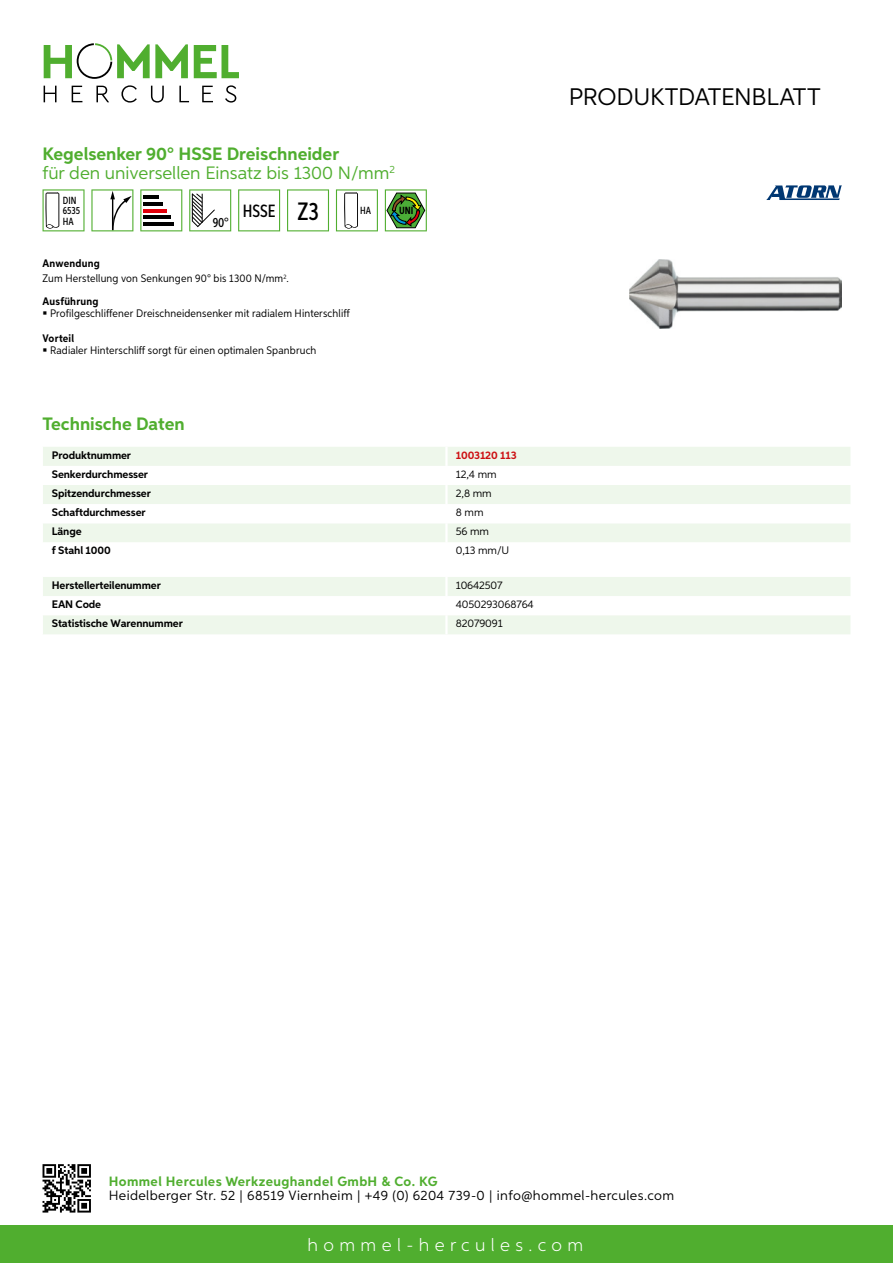
<style>
.page{position:relative;width:893px;height:1263px;background:#fff}
.page>*{position:absolute;margin:0;border:0;box-sizing:border-box;transform-origin:0 0}
.t1{font:24px "Aspira";letter-spacing:-.01em;color:#000}
.t2{font:18px/19.8px "Aspira";color:#50ae2f}
.t3{font:300 18px "Aspira";letter-spacing:.3em;color:#fff}
.t4{font:700 18px "Aspira";color:#50ae2f}
.t5{font:500 17.85px "Aspira XX Nar";color:#000}
.t6{font:13.5px "Aspira";letter-spacing:.03em;color:#000}
.t7{font:700 13.5px "Aspira";letter-spacing:.03em;color:#50ae2f}
.t8{font:500 13.35px "Aspira XX Nar";color:#000}
.t9{font:10.95px/15.1px "Aspira Nar";letter-spacing:.015em;color:#000}
.t10{font:700 10.95px "Aspira";letter-spacing:-.01em;color:#000}
.t11{font:10.95px "Aspira";letter-spacing:-.01em;color:#000}
.t12{font:700 10.95px "Aspira Nar";letter-spacing:.02em;color:#000}
.t13{font:700 10.95px "Aspira";letter-spacing:-.01em;color:#cd1013}
.t14{font:500 10.35px/10.4px "Aspira XX Nar";color:#000}
.t15{font:700 10.35px "Aspira XX Nar";color:#000}
.s1{font-weight:700}
.s2{font-size:25.2px}
</style>
<div class="page">
<div style="left:0;top:1226px;width:893px;height:37px;background:#50ae2f"></div>
<svg style="left:43px;top:1164px;width:48px;height:48px"></svg>
<svg style="left:194px;top:45px;width:45px;height:33px"></svg>
<svg style="left:44px;top:43px;width:144px;height:36px"></svg>
<svg style="left:44px;top:86px;width:13px;height:16px"></svg>
<svg style="left:72px;top:86px;width:10px;height:16px"></svg>
<svg style="left:96px;top:86px;width:13px;height:16px"></svg>
<svg style="left:121px;top:85px;width:16px;height:18px"></svg>
<svg style="left:151px;top:86px;width:13px;height:17px"></svg>
<svg style="left:179px;top:86px;width:10px;height:16px"></svg>
<svg style="left:202px;top:86px;width:11px;height:16px"></svg>
<svg style="left:225px;top:85px;width:11px;height:18px"></svg>
<div style="left:43px;top:447px;width:807px;height:19px;background:#eef7eb"></div>
<svg style="left:43px;top:485px;width:807px;height:57px;fill:#eef7eb"></svg>
<hr style="left:445px;top:447px;width:3px;height:19px;background:#fff">
<hr style="left:445px;top:485px;width:3px;height:19px;background:#fff">
<hr style="left:445px;top:504px;width:3px;height:19px;background:#fff">
<hr style="left:445px;top:523px;width:3px;height:19px;background:#fff">
<svg style="left:43px;top:577px;width:807px;height:57px"></svg>
<hr style="left:445px;top:615px;width:3px;height:19px;background:#fff">
<svg style="left:43px;top:189px;width:42px;height:42px"></svg>
<svg style="left:91px;top:189px;width:42px;height:42px"></svg>
<svg style="left:140px;top:189px;width:42px;height:42px"></svg>
<hr style="left:144px;top:196px;width:15px;height:3px;background:#000">
<hr style="left:144px;top:202px;width:19px;height:4px;background:#000">
<hr style="left:144px;top:209px;width:23px;height:3px;background:#e3000b">
<hr style="left:144px;top:216px;width:27px;height:3px;background:#000">
<hr style="left:144px;top:222px;width:30px;height:4px;background:#000">
<svg style="left:189px;top:189px;width:42px;height:42px"></svg>
<svg style="left:238px;top:189px;width:42px;height:42px"></svg>
<svg style="left:287px;top:189px;width:42px;height:42px"></svg>
<svg style="left:336px;top:189px;width:42px;height:42px"></svg>
<svg style="left:385px;top:189px;width:42px;height:42px"></svg>
<img style="left:629px;top:259px;width:213px;height:69px">
<svg style="left:766px;top:185px;width:76px;height:15px"></svg>
<h2 class="t2" style="left:43px;top:143px;width:354px"><span class="s1">Kegelsenker 90° HSSE Dreischneider<br></span>für den universellen Einsatz bis 1300 N/mm<sup>2</sup></h2>
<p class="t14" style="left:63px;top:195px;width:19px">DIN<br>6535<br>HA</p>
<p class="t8" style="left:213px;top:215px;width:18px">90°</p>
<h3 class="t5" style="left:243px;top:200px;width:78px">HSSE <span class="s2">Z3</span></h3>
<p class="t14" style="left:360px;top:205px;width:12px">HA</p>
<p class="t15" style="left:399px;top:205px;width:16px">UNI</p>
<p class="t9" style="left:43px;top:256px;width:248px"><span class="s1">Anwendung<br></span>Zum Herstellung von Senkungen 90° bis 1300 N/mm<sup>2</sup>.</p>
<p class="t12" style="left:43px;top:294px;width:58px">Ausführung</p>
<p class="t9" style="left:50px;top:306px;width:301px">Profilgeschliffener Dreischneidensenker mit radialem Hinterschliff</p>
<p class="t12" style="left:43px;top:331px;width:33px">Vorteil</p>
<p class="t9" style="left:50px;top:343px;width:268px">Radialer Hinterschliff sorgt für einen optimalen Spanbruch</p>
<h2 class="t4" style="left:43px;top:413px;width:144px">Technische Daten</h2>
<p class="t10" style="left:52px;top:448px;width:81px">Produktnummer</p>
<p class="t13" style="left:456px;top:448px;width:62px">1003120 113</p>
<p class="t10" style="left:52px;top:467px;width:98px">Senkerdurchmesser</p>
<p class="t11" style="left:456px;top:467px;width:42px">12,4 mm</p>
<p class="t10" style="left:52px;top:486px;width:100px">Spitzendurchmesser</p>
<p class="t11" style="left:456px;top:486px;width:37px">2,8 mm</p>
<p class="t10" style="left:52px;top:506px;width:95px">Schaftdurchmesser</p>
<p class="t11" style="left:456px;top:506px;width:29px">8 mm</p>
<p class="t10" style="left:52px;top:525px;width:31px">Länge</p>
<p class="t11" style="left:456px;top:525px;width:35px">56 mm</p>
<p class="t10" style="left:52px;top:544px;width:60px">f Stahl 1000</p>
<p class="t11" style="left:456px;top:544px;width:53px">0,13 mm/U</p>
<p class="t10" style="left:52px;top:578px;width:111px">Herstellerteilenummer</p>
<p class="t11" style="left:456px;top:578px;width:48px">10642507</p>
<p class="t10" style="left:52px;top:597px;width:51px">EAN Code</p>
<p class="t11" style="left:456px;top:598px;width:79px">4050293068764</p>
<p class="t10" style="left:52px;top:617px;width:132px">Statistische Warennummer</p>
<p class="t11" style="left:456px;top:617px;width:48px">82079091</p>
<h1 class="t1" style="left:569px;top:82px;width:253px">Produktdatenblatt</h1>
<p class="t7" style="left:109px;top:1172px;width:330px">Hommel Hercules Werkzeughandel GmbH &amp; Co. KG</p>
<p class="t6" style="left:109px;top:1187px;width:567px">Heidelberger Str. 52 | 68519 Viernheim | +49 (0) 6204 739-0 | info@hommel-hercules.com</p>
<h2 class="t3" style="left:307px;top:1234px;width:277px">hommel-hercules.com</h2>
</div>
